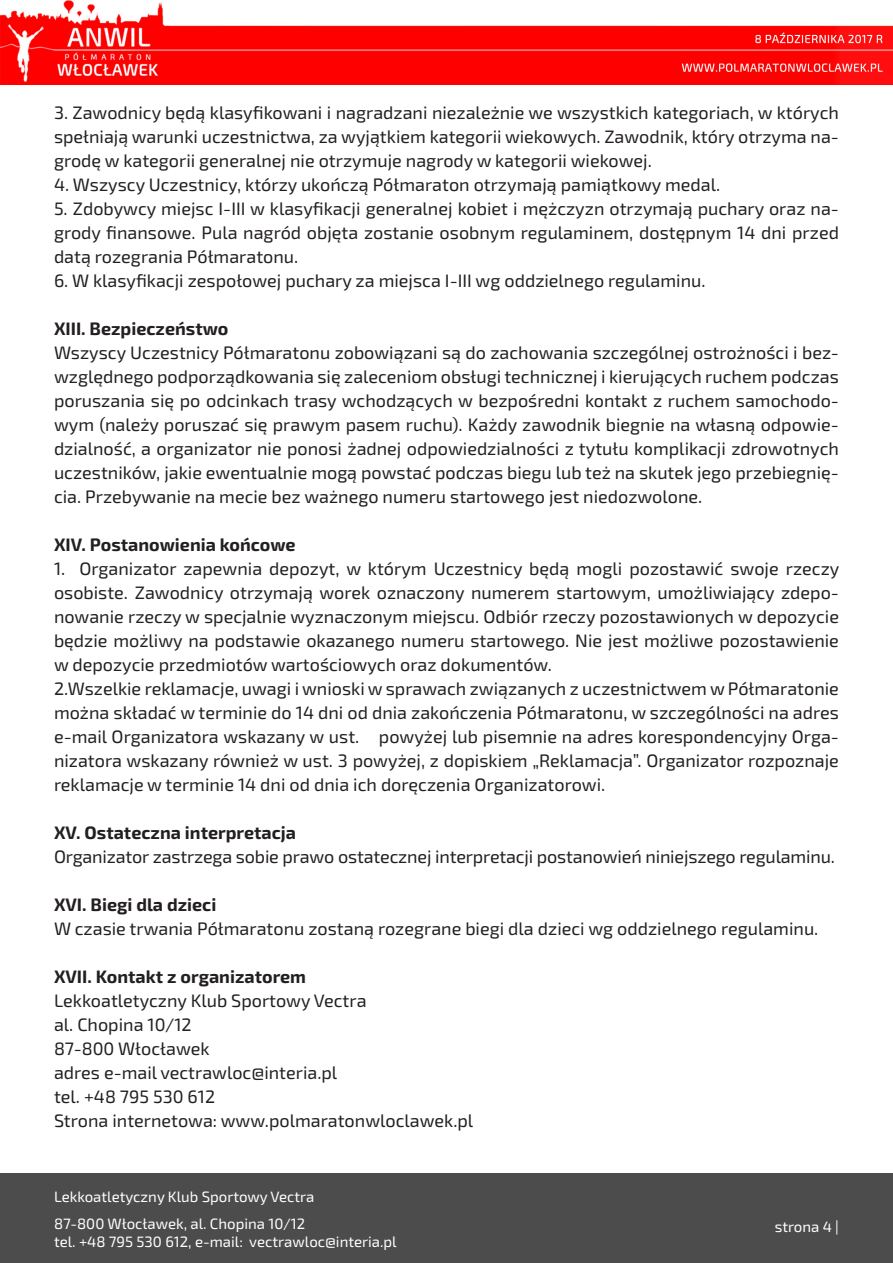
<style>
.page{position:relative;width:893px;height:1263px;background:#fff}
.page>*{position:absolute;margin:0;border:0;box-sizing:border-box;transform-origin:0 0}
.t1{font:18px/24px "Exo 2.0";color:#231f20;text-align:justify}
.t2{font:700 18px "Exo 2.0";color:#231f20}
.t3{font:15px "Exo 2.0";color:#fff}
</style>
<div class="page">
<div style="left:0;top:1174px;width:893px;height:89px;background:#4c4c4c"></div>
<img style="left:0;top:0;width:893px;height:85px">
<p class="t1" style="left:54px;top:101px;width:786px">3. Zawodnicy będą klasyfikowani i nagradzani niezależnie we wszystkich kategoriach, w których spełniają warunki uczestnictwa, za wyjątkiem kategorii wiekowych. Zawodnik, który otrzyma na&shy;grodę w kategorii generalnej nie otrzymuje nagrody w kategorii wiekowej.</p>
<p class="t1" style="left:54px;top:173px;width:668px">4. Wszyscy Uczestnicy, którzy ukończą Półmaraton otrzymają pamiątkowy medal.</p>
<p class="t1" style="left:54px;top:197px;width:786px">5. Zdobywcy miejsc I-III w klasyfikacji generalnej kobiet i mężczyzn otrzymają puchary oraz na&shy;grody finansowe. Pula nagród objęta zostanie osobnym regulaminem, dostępnym 14 dni przed datą rozegrania Półmaratonu.</p>
<p class="t1" style="left:54px;top:269px;width:653px">6. W klasyfikacji zespołowej puchary za miejsca I-III wg oddzielnego regulaminu.</p>
<p class="t2" style="left:54px;top:318px;width:176px">XIII. Bezpieczeństwo</p>
<p class="t1" style="left:54px;top:341px;width:786px">Wszyscy Uczestnicy Półmaratonu zobowiązani są do zachowania szczególnej ostrożności i bez&shy;względnego podporządkowania się zaleceniom obsługi technicznej i kierujących ruchem podczas poruszania się po odcinkach trasy wchodzących w bezpośredni kontakt z ruchem samochodo&shy;wym (należy poruszać się prawym pasem ruchu). Każdy zawodnik biegnie na własną odpowie&shy;dzialność, a organizator nie ponosi żadnej odpowiedzialności z tytułu komplikacji zdrowotnych uczestników, jakie ewentualnie mogą powstać podczas biegu lub też na skutek jego przebiegnię&shy;cia. Przebywanie na mecie bez ważnego numeru startowego jest niedozwolone.</p>
<p class="t2" style="left:54px;top:534px;width:243px">XIV. Postanowienia końcowe</p>
<p class="t1" style="left:54px;top:557px;width:787px">1. Organizator zapewnia depozyt, w którym Uczestnicy będą mogli pozostawić swoje rzeczy osobiste. Zawodnicy otrzymają worek oznaczony numerem startowym, umożliwiający zdepo&shy;nowanie rzeczy w specjalnie wyznaczonym miejscu. Odbiór rzeczy pozostawionych w depozycie będzie możliwy na podstawie okazanego numeru startowego. Nie jest możliwe pozostawienie w depozycie przedmiotów wartościowych oraz dokumentów.</p>
<p class="t1" style="left:54px;top:677px;width:786px">2.Wszelkie reklamacje, uwagi i wnioski w sprawach związanych z uczestnictwem w Półmaratonie można składać w terminie do 14 dni od dnia zakończenia Półmaratonu, w szczególności na adres e-mail Organizatora wskazany w ust. powyżej lub pisemnie na adres korespondencyjny Orga&shy;nizatora wskazany również w ust. 3 powyżej, z dopiskiem „Reklamacja”. Organizator rozpoznaje reklamacje w terminie 14 dni od dnia ich doręczenia Organizatorowi.</p>
<p class="t2" style="left:54px;top:822px;width:244px">XV. Ostateczna interpretacja</p>
<p class="t1" style="left:54px;top:845px;width:782px">Organizator zastrzega sobie prawo ostatecznej interpretacji postanowień niniejszego regulaminu.</p>
<p class="t2" style="left:54px;top:894px;width:164px">XVI. Biegi dla dzieci</p>
<p class="t1" style="left:54px;top:917px;width:766px">W czasie trwania Półmaratonu zostaną rozegrane biegi dla dzieci wg oddzielnego regulaminu.</p>
<p class="t2" style="left:54px;top:966px;width:254px">XVII. Kontakt z organizatorem</p>
<p class="t1" style="left:54px;top:989px;width:314px">Lekkoatletyczny Klub Sportowy Vectra</p>
<p class="t1" style="left:54px;top:1013px;width:139px">al. Chopina 10/12</p>
<p class="t1" style="left:54px;top:1037px;width:157px">87-800 Włocławek</p>
<p class="t1" style="left:54px;top:1061px;width:285px">adres e-mail vectrawloc@interia.pl</p>
<p class="t1" style="left:54px;top:1085px;width:163px">tel. +48 795 530 612</p>
<p class="t1" style="left:54px;top:1109px;width:421px">Strona internetowa: www.polmaratonwloclawek.pl</p>
<p class="t3" style="left:54px;top:1188px;width:262px">Lekkoatletyczny Klub Sportowy Vectra</p>
<p class="t3" style="left:54px;top:1215px;width:253px">87-800 Włocławek, al. Chopina 10/12</p>
<p class="t3" style="left:54px;top:1233px;width:344px">tel. +48 795 530 612, e-mail: vectrawloc@interia.pl</p>
<p class="t3" style="left:775px;top:1218px;width:66px">strona 4 |</p>
</div>
